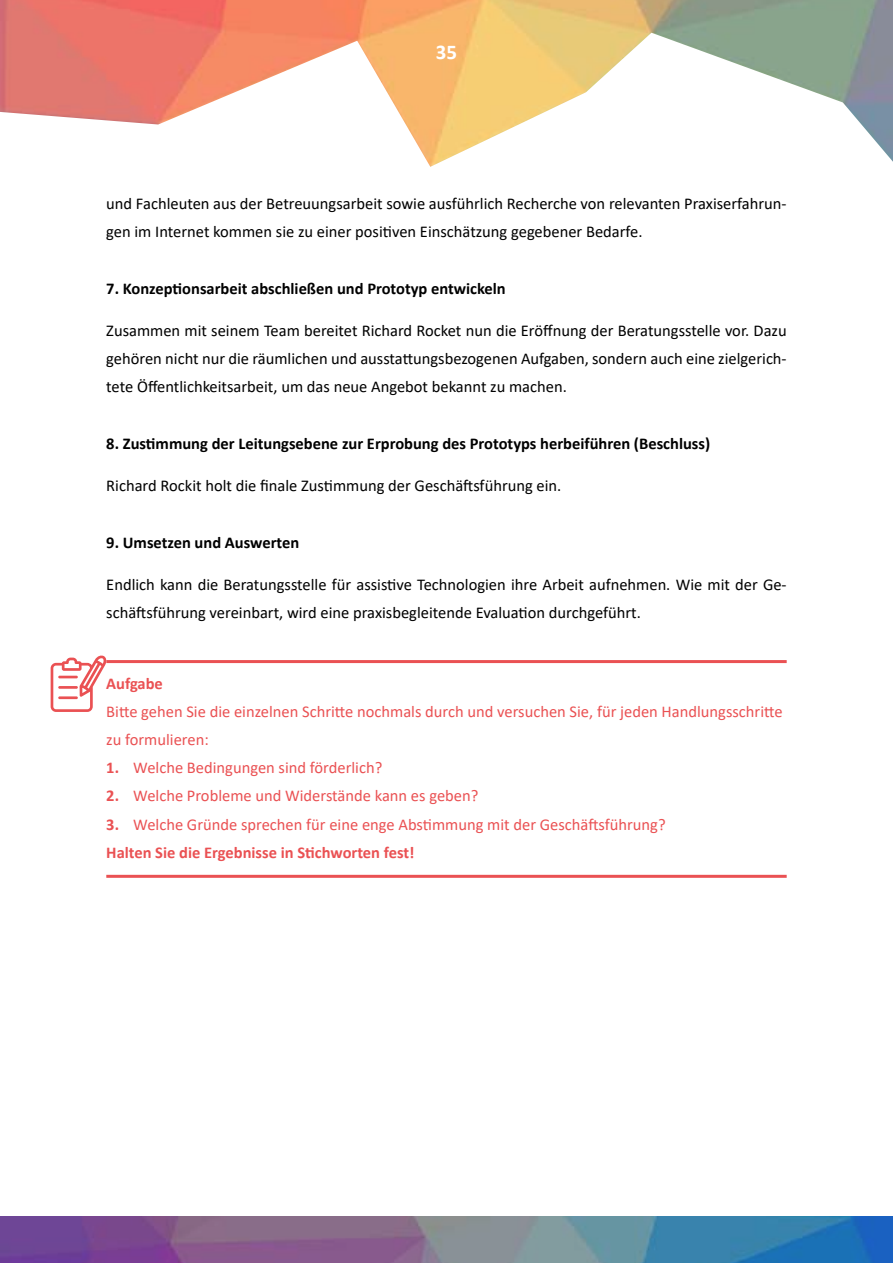
<style>
.page{position:relative;width:893px;height:1263px;background:#fff}
.page>*{position:absolute;margin:0;border:0;box-sizing:border-box;transform-origin:0 0}
.t1{font:700 21px "Calibri";color:#fff}
.t2{font:16.5px/28.2px "Calibri";color:#000}
.t3{font:16.5px/28.2px "Calibri";color:#ea5153}
.t4{font:700 16.5px "Calibri";color:#000}
.t5{font:700 16.5px "Calibri";color:#ea5153}
.s1{font-weight:700}
</style>
<div class="page">
<img style="left:0;top:0;width:893px;height:167px">
<img style="left:0;top:1216px;width:893px;height:47px">
<hr style="left:106px;top:660px;width:681px;height:3px;background:#ea5153">
<hr style="left:106px;top:875px;width:681px;height:3px;background:#ea5153">
<svg style="left:51px;top:655px;width:56px;height:57px"></svg>
<p class="t1" style="left:436px;top:37px;width:23px">35</p>
<p class="t2" style="left:106px;top:189px;width:682px">und Fachleuten aus der Betreuungsarbeit sowie ausführlich Recherche von relevanten Praxiserfahrun&shy;gen im Internet kommen sie zu einer positiven Einschätzung gegebener Bedarfe.</p>
<p class="t4" style="left:106px;top:277px;width:401px">7. Konzeptionsarbeit abschließen und Prototyp entwickeln</p>
<p class="t2" style="left:106px;top:316px;width:682px;text-align:justify">Zusammen mit seinem Team bereitet Richard Rocket nun die Eröffnung der Beratungsstelle vor. Dazu gehören nicht nur die räumlichen und ausstattungsbezogenen Aufgaben, sondern auch eine zielgerich&shy;tete Öffentlichkeitsarbeit, um das neue Angebot bekannt zu machen.</p>
<p class="t4" style="left:106px;top:432px;width:605px">8. Zustimmung der Leitungsebene zur Erprobung des Prototyps herbeiführen (Beschluss)</p>
<p class="t2" style="left:106px;top:471px;width:457px">Richard Rockit holt die finale Zustimmung der Geschäftsführung ein.</p>
<p class="t4" style="left:106px;top:530px;width:194px">9. Umsetzen und Auswerten</p>
<p class="t2" style="left:106px;top:570px;width:682px">Endlich kann die Beratungsstelle für assistive Technologien ihre Arbeit aufnehmen. Wie mit der Ge&shy;schäftsführung vereinbart, wird eine praxisbegleitende Evaluation durchgeführt.</p>
<p class="t5" style="left:106px;top:671px;width:58px">Aufgabe</p>
<p class="t3" style="left:106px;top:697px;width:678px">Bitte gehen Sie die einzelnen Schritte nochmals durch und versuchen Sie, für jeden Handlungsschritte zu formulieren:</p>
<p class="t3" style="left:106px;top:753px;width:278px"><span class="s1">1.</span> Welche Bedingungen sind förderlich?</p>
<p class="t3" style="left:106px;top:781px;width:374px"><span class="s1">2.</span> Welche Probleme und Widerstände kann es geben?</p>
<p class="t3" style="left:106px;top:810px;width:561px"><span class="s1">3.</span> Welche Gründe sprechen für eine enge Abstimmung mit der Geschäftsführung?<br><span class="s1">Halten Sie die Ergebnisse in Stichworten fest!</span></p>
</div>
